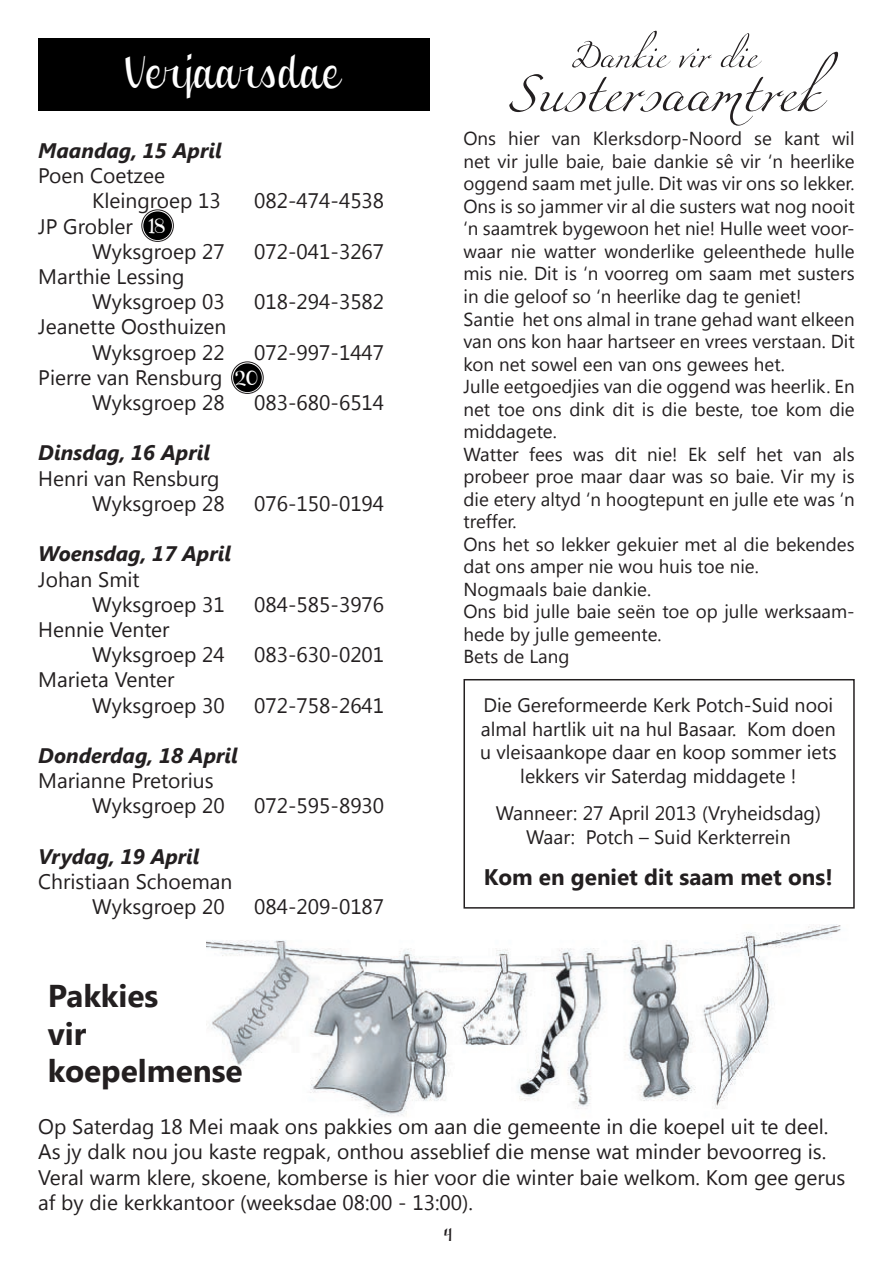
<style>
.page{position:relative;width:893px;height:1263px;background:#fff}
.page>*{position:absolute;margin:0;border:0;box-sizing:border-box;transform-origin:0 0}
.t1{font:82.5px "Miama";color:#231f20}
.t2{font:51px "Miama";color:#231f20}
.t3{font:45px "Clipper Script Fat Personal Use";color:#fff}
.t4{font:700 31.5px/37.8px "Segoe UI";color:#231f20}
.t5{font:23.85px "Clipper Script Fat Personal Use";color:#fff}
.t6{font:700 22.5px "Segoe UI";color:#231f20}
.t7{font:21px/25.2px "Segoe UI";color:#231f20}
.t8{font:italic 700 21px "Segoe UI";color:#231f20}
.t9{font:21px "Clipper Script Fat Personal Use";color:#231f20}
.t10{font:19.5px/23.4px "Segoe UI";color:#231f20;text-align:center}
.t11{font:18.75px/22.5px "Segoe UI";color:#231f20}
</style>
<div class="page">
<img style="left:206px;top:925px;width:635px;height:191px">
<div style="left:38px;top:38px;width:391px;height:73px;background:#000"></div>
<div style="left:141px;top:209px;width:33px;height:33px;border:1px solid #231f20;border-radius:50%"></div>
<div style="left:143px;top:211px;width:29px;height:29px;background:#000;border-radius:50%"></div>
<div style="left:231px;top:361px;width:33px;height:33px;border:1px solid #231f20;border-radius:50%"></div>
<div style="left:233px;top:363px;width:29px;height:29px;background:#000;border-radius:50%"></div>
<div style="left:463px;top:679px;width:392px;height:230px;border:1px solid #231f20"></div>
<h3 class="t3" style="left:125px;top:45px;width:218px">Verjaarsdae</h3>
<p class="t8" style="left:38px;top:136px;width:185px">Maandag, 15 April</p>
<p class="t7" style="left:92px;top:162px;width:130px;text-indent:-54px">Poen Coetzee<br>Kleingroep 13</p>
<p class="t5" style="left:149px;top:210px;width:19px">18</p>
<p class="t7" style="left:92px;top:213px;width:134px;text-indent:-54px">JP Grobler<br>Wyksgroep 27</p>
<p class="t7" style="left:92px;top:263px;width:134px;text-indent:-54px">Marthie Lessing<br>Wyksgroep 03</p>
<p class="t7" style="left:38px;top:313px;width:190px;text-align:right">Jeanette Oosthuizen<br>Wyksgroep 22</p>
<p class="t7" style="left:38px;top:364px;width:188px;text-align:right">Pierre van Rensburg<br>Wyksgroep 28</p>
<p class="t7" style="left:254px;top:187px;width:131px">082-474-4538</p>
<p class="t7" style="left:254px;top:238px;width:131px">072-041-3267</p>
<p class="t7" style="left:254px;top:288px;width:131px">018-294-3582</p>
<p class="t7" style="left:254px;top:339px;width:131px">072-997-1447</p>
<p class="t5" style="left:236px;top:362px;width:25px">20</p>
<p class="t7" style="left:254px;top:389px;width:131px">083-680-6514</p>
<p class="t8" style="left:38px;top:438px;width:173px">Dinsdag, 16 April</p>
<p class="t7" style="left:38px;top:465px;width:188px;text-align:right">Henri van Rensburg<br>Wyksgroep 28</p>
<p class="t7" style="left:254px;top:490px;width:131px">076-150-0194</p>
<p class="t8" style="left:38px;top:539px;width:194px">Woensdag, 17 April</p>
<p class="t7" style="left:92px;top:565px;width:134px;text-indent:-54px">Johan Smit<br>Wyksgroep 31</p>
<p class="t7" style="left:92px;top:616px;width:134px;text-indent:-54px">Hennie Venter<br>Wyksgroep 24</p>
<p class="t7" style="left:92px;top:666px;width:134px;text-indent:-54px">Marieta Venter<br>Wyksgroep 30</p>
<p class="t8" style="left:38px;top:740px;width:201px">Donderdag, 18 April</p>
<p class="t7" style="left:92px;top:767px;width:134px;text-indent:-54px">Marianne Pretorius<br>Wyksgroep 20</p>
<p class="t8" style="left:38px;top:841px;width:163px">Vrydag, 19 April</p>
<p class="t7" style="left:92px;top:868px;width:142px;text-indent:-54px">Christiaan Schoeman<br>Wyksgroep 20</p>
<p class="t7" style="left:254px;top:591px;width:131px">084-585-3976</p>
<p class="t7" style="left:254px;top:641px;width:131px">083-630-0201</p>
<p class="t7" style="left:254px;top:691px;width:131px">072-758-2641</p>
<p class="t7" style="left:254px;top:792px;width:131px">072-595-8930</p>
<p class="t7" style="left:254px;top:893px;width:131px">084-209-0187</p>
<h3 class="t4" style="left:48px;top:975px;width:196px">Pakkies<br>vir koepelmense</h3>
<h2 class="t2" style="left:569px;top:20px;width:190px">Dankie vir die</h2>
<h1 class="t1" style="left:506px;top:34px;width:315px">Sustersaamtrek</h1>
<p class="t11" style="left:463px;top:127px;width:393px">Ons hier van Klerksdorp-Noord se kant wil net vir julle baie, baie dankie sê vir ‘n heerlike oggend saam met julle. Dit was vir ons so lekker.<br>Ons is so jammer vir al die susters wat nog nooit ‘n saamtrek bygewoon het nie! Hulle weet voor&shy;waar nie watter wonderlike geleenthede hulle mis nie. Dit is ‘n voorreg om saam met susters in die geloof so ‘n heerlike dag te geniet!<br>Santie het ons almal in trane gehad want elkeen van ons kon haar hartseer en vrees verstaan. Dit kon net sowel een van ons gewees het.<br>Julle eetgoedjies van die oggend was heerlik. En net toe ons dink dit is die beste, toe kom die middagete.<br>Watter fees was dit nie! Ek self het van als probeer proe maar daar was so baie. Vir my is die etery altyd ‘n hoogtepunt en julle ete was ‘n treffer.<br>Ons het so lekker gekuier met al die bekendes dat ons amper nie wou huis toe nie.<br>Nogmaals baie dankie.<br>Ons bid julle baie seën toe op julle werksaam&shy;hede by julle gemeente.<br>Bets de Lang</p>
<p class="t10" style="left:480px;top:693px;width:358px">Die Gereformeerde Kerk Potch-Suid nooi almal hartlik uit na hul Basaar. Kom doen u vleisaankope daar en koop sommer iets lekkers vir Saterdag middagete !</p>
<p class="t10" style="left:496px;top:801px;width:327px">Wanneer: 27 April 2013 (Vryheidsdag)<br>Waar: Potch – Suid Kerkterrein</p>
<p class="t6" style="left:484px;top:861px;width:350px">Kom en geniet dit saam met ons!</p>
<p class="t7" style="left:38px;top:1113px;width:809px">Op Saterdag 18 Mei maak ons pakkies om aan die gemeente in die koepel uit te deel.<br>As jy dalk nou jou kaste regpak, onthou asseblief die mense wat minder bevoorreg is.<br>Veral warm klere, skoene, komberse is hier voor die winter baie welkom. Kom gee gerus af by die kerkkantoor (weeksdae 08:00 - 13:00).</p>
<p class="t9" style="left:444px;top:1221px;width:9px">4</p>
</div>
